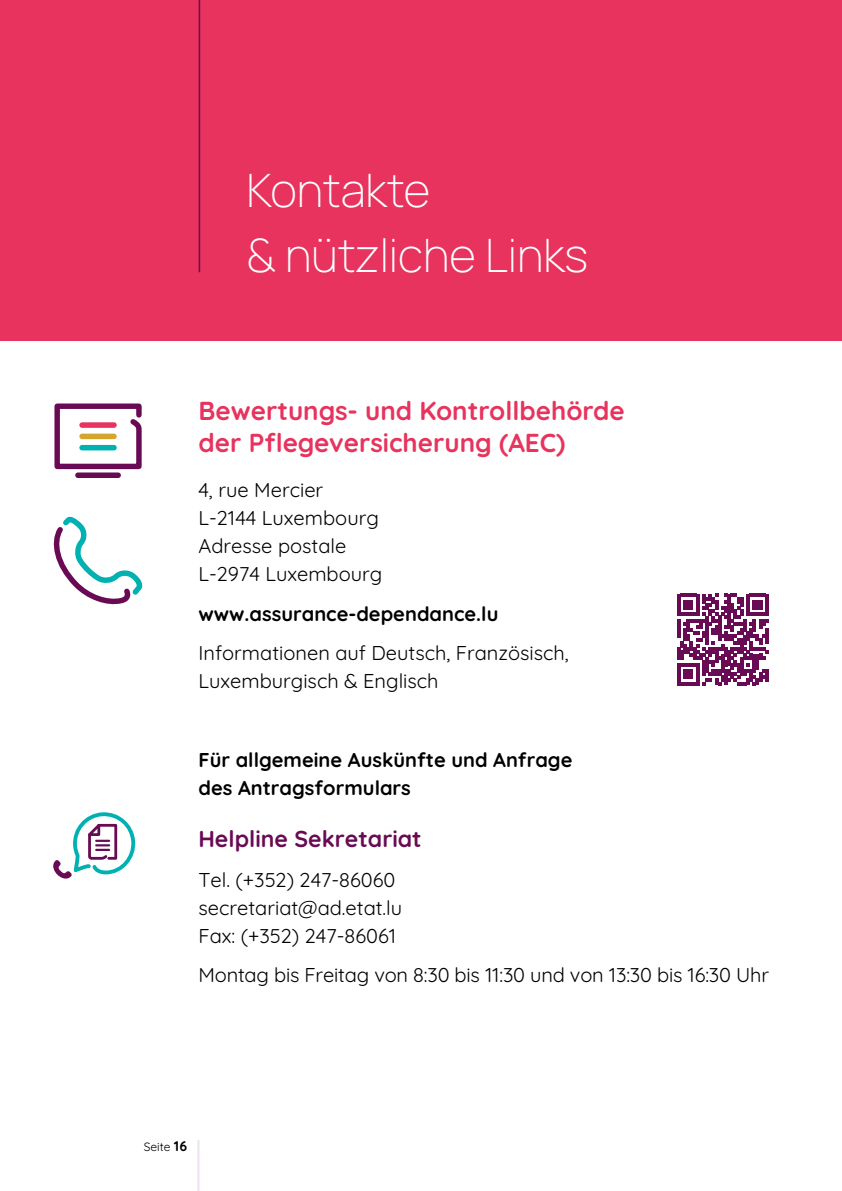
<style>
.page{position:relative;width:842px;height:1191px;background:#fff}
.page>*{position:absolute;margin:0;border:0;box-sizing:border-box;transform-origin:0 0}
.t1{font:200 46px/65.4px "Manrope";color:#fff}
.t2{font:700 26px/32px "Quicksand";color:#e7335d}
.t3{font:700 23px "Quicksand";color:#690b54}
.t4{font:20px/28px "Quicksand";color:#000}
.t5{font:700 20px/28px "Quicksand";color:#000}
.t6{font:12px "Quicksand";color:#000}
.s1{font-weight:700;font-size:14px}
</style>
<div class="page">
<hr style="left:197px;top:1140px;width:2px;height:51px;background:#ebe2ed">
<div style="left:0;top:0;width:842px;height:340px;background:#e7335d"></div>
<hr style="left:199px;top:0;width:1px;height:272px;background:#690b54">
<svg style="left:677px;top:594px;width:91px;height:91px"></svg>
<div style="left:75px;top:472px;width:46px;height:6px;background:#690b54;border-radius:3px"></div>
<svg style="left:54px;top:403px;width:88px;height:67px"></svg>
<svg style="left:54px;top:517px;width:88px;height:87px"></svg>
<svg style="left:53px;top:812px;width:82px;height:66px"></svg>
<hr style="left:95px;top:848px;width:15px;height:3px;background:#690b54">
<h1 class="t1" style="left:247px;top:155px;width:343px">Kontakte<br>&amp; nützliche Links</h1>
<h2 class="t2" style="left:198px;top:392px;width:428px">Bewertungs- und Kontrollbehörde der Pflegeversicherung (AEC)</h2>
<p class="t4" style="left:198px;top:474px;width:185px">4, rue Mercier<br>L-2144 Luxembourg<br>Adresse postale<br>L-2974 Luxembourg</p>
<p class="t5" style="left:198px;top:597px;width:301px">www.assurance-dependance.lu</p>
<p class="t4" style="left:198px;top:637px;width:372px">Informationen auf Deutsch, Französisch,<br>Luxemburgisch &amp; Englisch</p>
<p class="t5" style="left:198px;top:743px;width:376px">Für allgemeine Auskünfte und Anfrage des Antragsformulars</p>
<p class="t3" style="left:198px;top:821px;width:225px">Helpline Sekretariat</p>
<p class="t4" style="left:198px;top:863px;width:205px">Tel. (+352) 247-86060 secretariat@ad.etat.lu<br>Fax: (+352) 247-86061</p>
<p class="t4" style="left:198px;top:959px;width:572px">Montag bis Freitag von 8:30 bis 11:30 und von 13:30 bis 16:30 Uhr</p>
<p class="t6" style="left:144px;top:1137px;width:45px">Seite <span class="s1">16</span></p>
</div>
